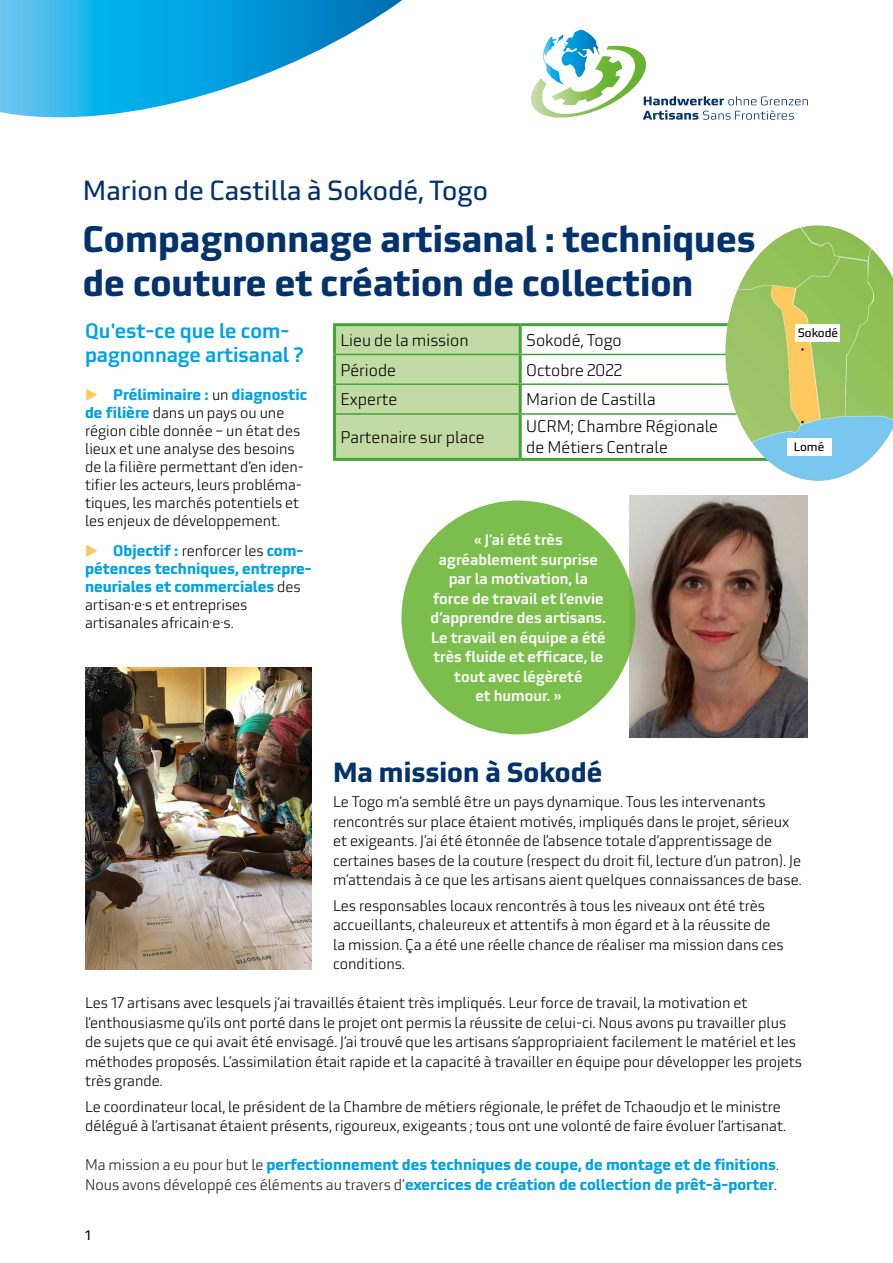
<style>
.page{position:relative;width:893px;height:1263px;background:#fff}
.page>*{position:absolute;margin:0;border:0;box-sizing:border-box;transform-origin:0 0}
.t1{font:700 36px/43.2px "Utility Pro";color:#03326c}
.t2{font:27px "Utility Pro";color:#03326c}
.t3{font:700 27px "Utility Pro";color:#03326c}
.t4{font:500 20.25px/24px "Utility Pro";letter-spacing:-.005em;color:#00a2e3}
.t5{font:300 16.5px/21px "Utility Pro";color:#000}
.t6{font:300 15px/19.5px "Utility Pro";color:#000}
.t7{font:700 15px/18px "Utility Pro";color:#00a2e3}
.t8{font:500 15px/19.5px "Utility Pro";color:#fff;text-align:center}
.t9{font:13.5px "Utility Pro";color:#000}
.t10{font:12px "Utility Pro";color:#000}
.s1{color:#fcc75f}
.s2{font-weight:700;color:#00a2e3}
.s3{font-weight:300;color:#000}
.s4{font-weight:300;color:#1d1d1b}
</style>
<div class="page">
<img style="left:629px;top:495px;width:179px;height:243px">
<svg style="left:531px;top:30px;width:277px;height:90px"></svg>
<svg style="left:0;top:0;width:402px;height:118px"></svg>
<div style="left:336px;top:326px;width:183px;height:132px;background:#c2dba4"></div>
<hr style="left:520px;top:323px;width:288px;height:3px;background:#3fa535">
<hr style="left:520px;top:458px;width:288px;height:3px;background:#3fa535">
<hr style="left:520px;top:354px;width:285px;height:1px;background:#3fa535">
<hr style="left:520px;top:383px;width:285px;height:2px;background:#3fa535">
<hr style="left:520px;top:413px;width:285px;height:2px;background:#3fa535">
<hr style="left:333px;top:323px;width:187px;height:3px;background:#3fa535">
<hr style="left:333px;top:326px;width:3px;height:28px;background:#3fa535">
<hr style="left:519px;top:326px;width:3px;height:28px;background:#3fa535">
<hr style="left:333px;top:354px;width:3px;height:30px;background:#3fa535">
<hr style="left:519px;top:355px;width:3px;height:28px;background:#3fa535">
<hr style="left:333px;top:384px;width:3px;height:30px;background:#3fa535">
<hr style="left:519px;top:385px;width:3px;height:28px;background:#3fa535">
<hr style="left:333px;top:414px;width:3px;height:44px;background:#3fa535">
<hr style="left:519px;top:415px;width:3px;height:43px;background:#3fa535">
<hr style="left:333px;top:458px;width:187px;height:3px;background:#3fa535">
<hr style="left:336px;top:354px;width:184px;height:1px;background:#3fa535">
<hr style="left:336px;top:383px;width:184px;height:2px;background:#3fa535">
<hr style="left:336px;top:413px;width:184px;height:2px;background:#3fa535">
<div style="left:401px;top:500px;width:234px;height:234px;background:#7cbe4d;border-radius:50%"></div>
<img style="left:725px;top:225px;width:168px;height:256px">
<div style="left:787px;top:438px;width:44px;height:17px;background:#fff"></div>
<div style="left:796px;top:324px;width:44px;height:18px;background:#fff"></div>
<img style="left:85px;top:667px;width:227px;height:302px">
<h2 class="t2" style="left:83px;top:170px;width:407px">Marion de Castilla à Sokodé, Togo</h2>
<h1 class="t1" style="left:83px;top:214px;width:674px">Compagnonnage artisanal : techniques de couture et création de collection</h1>
<h3 class="t4" style="left:85px;top:317px;width:220px">Qu'est-ce que le com&shy;pagnonnage artisanal ?</h3>
<p class="t6" style="left:85px;top:385px;width:224px;line-height:18px"><span class="s1">◆</span> <span class="s2">Préliminaire :</span> un <span class="s2">diagnostic de filière</span> dans un pays ou une région cible donnée – un état des lieux et une analyse des besoins de la filière permettant d’en iden&shy;tifier les acteurs, leurs probléma&shy;tiques, les marchés potentiels et les enjeux de développement.</p>
<p class="t7" style="left:85px;top:540px;width:228px"><span class="s1">◆</span> Objectif : <span class="s3">renforcer les</span> com&shy;pétences techniques, entrepre&shy;neuriales et commerciales <span class="s3">des artisan·e·s et entreprises artisanales africain·e·s.</span></p>
<p class="t5" style="left:341px;top:328px;width:130px">Lieu de la mission</p>
<p class="t5" style="left:526px;top:328px;width:97px">Sokodé, Togo</p>
<p class="t5" style="left:341px;top:358px;width:57px">Période</p>
<p class="t5" style="left:526px;top:358px;width:98px">Octobre 2022</p>
<p class="t5" style="left:341px;top:388px;width:58px">Experte</p>
<p class="t5" style="left:526px;top:388px;width:131px">Marion de Castilla</p>
<p class="t5" style="left:341px;top:426px;width:146px">Partenaire sur place</p>
<p class="t5" style="left:526px;top:415px;width:193px">UCRM; Chambre Régionale de Métiers Centrale</p>
<p class="t8" style="left:431px;top:529px;width:177px">« J’ai été très agréablement surprise par la motivation, la force de travail et l’envie d’apprendre des artisans.<br>Le travail en équipe a été très fluide et efficace, le tout avec légèreté<br>et humour. »</p>
<p class="t10" style="left:798px;top:324px;width:42px">Sokodé</p>
<p class="t10" style="left:794px;top:438px;width:32px">Lomé</p>
<h2 class="t3" style="left:333px;top:749px;width:271px">Ma mission à Sokodé</h2>
<p class="t6" style="left:333px;top:791px;width:470px">Le Togo m’a semblé être un pays dynamique. Tous les intervenants rencontrés sur place étaient motivés, impliqués dans le projet, sérieux et exigeants. J’ai été étonnée de l’absence totale d’apprentissage de certaines bases de la couture (respect du droit fil, lecture d’un patron). Je m’attendais à ce que les artisans aient quelques connaissances de base.</p>
<p class="t6" style="left:333px;top:895px;width:452px">Les responsables locaux rencontrés à tous les niveaux ont été très accueillants, chaleureux et attentifs à mon égard et à la réussite de la mission. Ça a été une réelle chance de réaliser ma mission dans ces conditions.</p>
<p class="t6" style="left:85px;top:992px;width:718px">Les 17 artisans avec lesquels j’ai travaillés étaient très impliqués. Leur force de travail, la motivation et l’enthousiasme qu’ils ont porté dans le projet ont permis la réussite de celui-ci. Nous avons pu travailler plus de sujets que ce qui avait été envisagé. J’ai trouvé que les artisans s’appropriaient facilement le matériel et les méthodes proposés. L’assimilation était rapide et la capacité à travailler en équipe pour développer les projets très grande.</p>
<p class="t6" style="left:85px;top:1096px;width:702px">Le coordinateur local, le président de la Chambre de métiers régionale, le préfet de Tchaoudjo et le ministre délégué à l’artisanat étaient présents, rigoureux, exigeants ; tous ont une volonté de faire évoluer l’artisanat.</p>
<p class="t7" style="left:85px;top:1154px;width:695px;line-height:19.5px"><span class="s4">Ma mission a eu pour but le</span> perfectionnement des techniques de coupe, de montage et de finitions<span class="s4">.<br>Nous avons développé ces éléments au travers d’</span>exercices de création de collection de prêt-à-porter<span class="s4">.</span></p>
<p class="t9" style="left:85px;top:1225px;width:7px">1</p>
</div>
